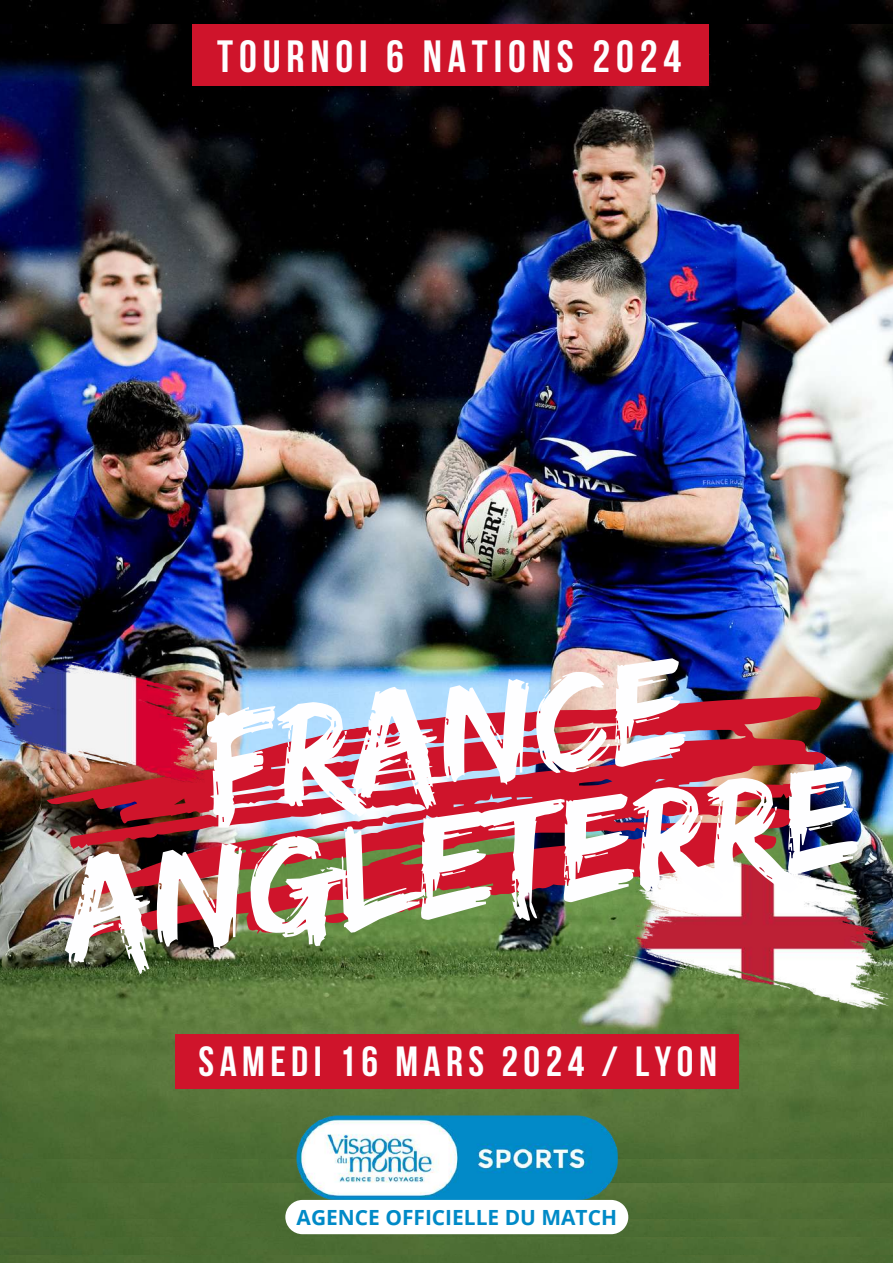
<style>
.page{position:relative;width:893px;height:1264px;background:#fff}
.page>*{position:absolute;margin:0;border:0;box-sizing:border-box;transform-origin:0 0}
.t1{font:151.2px/127.9px "Edo";color:#fefeff;text-align:center}
.t2{font:700 45px "Bebas Neue";letter-spacing:.13em;color:#fefeff}
.t3{font:700 42px "Bebas Neue";letter-spacing:.13em;color:#fefeff}
.t4{font:700 20.85px "Open Sans";color:#008ac7}
</style>
<div class="page">
<img style="left:0;top:0;width:892px;height:1262px">
<img style="left:0;top:25px;width:892px;height:1133px">
<img style="left:296px;top:1115px;width:321px;height:84px">
<img style="left:625px;top:855px;width:265px;height:154px">
<img style="left:43px;top:663px;width:799px;height:299px">
<img style="left:0;top:662px;width:204px;height:120px">
<div style="left:192px;top:25px;width:516px;height:61px;background:#cf142b"></div>
<div style="left:175px;top:1033px;width:563px;height:55px;background:#cf142b"></div>
<svg style="left:285px;top:1199px;width:343px;height:35px"></svg>
<h2 class="t2" style="left:217px;top:38px;width:465px">TOURNOI 6 NATIONS 2024</h2>
<h1 class="t1" style="left:42px;top:717px;width:799px;rotate:-7deg">FRANCE<br>ANGLETERRE</h1>
<h3 class="t3" style="left:198px;top:1044px;width:520px">SAMEDI 16 MARS 2024 / LYON</h3>
<p class="t4" style="left:296px;top:1202px;width:322px">AGENCE OFFICIELLE DU MATCH</p>
</div>
